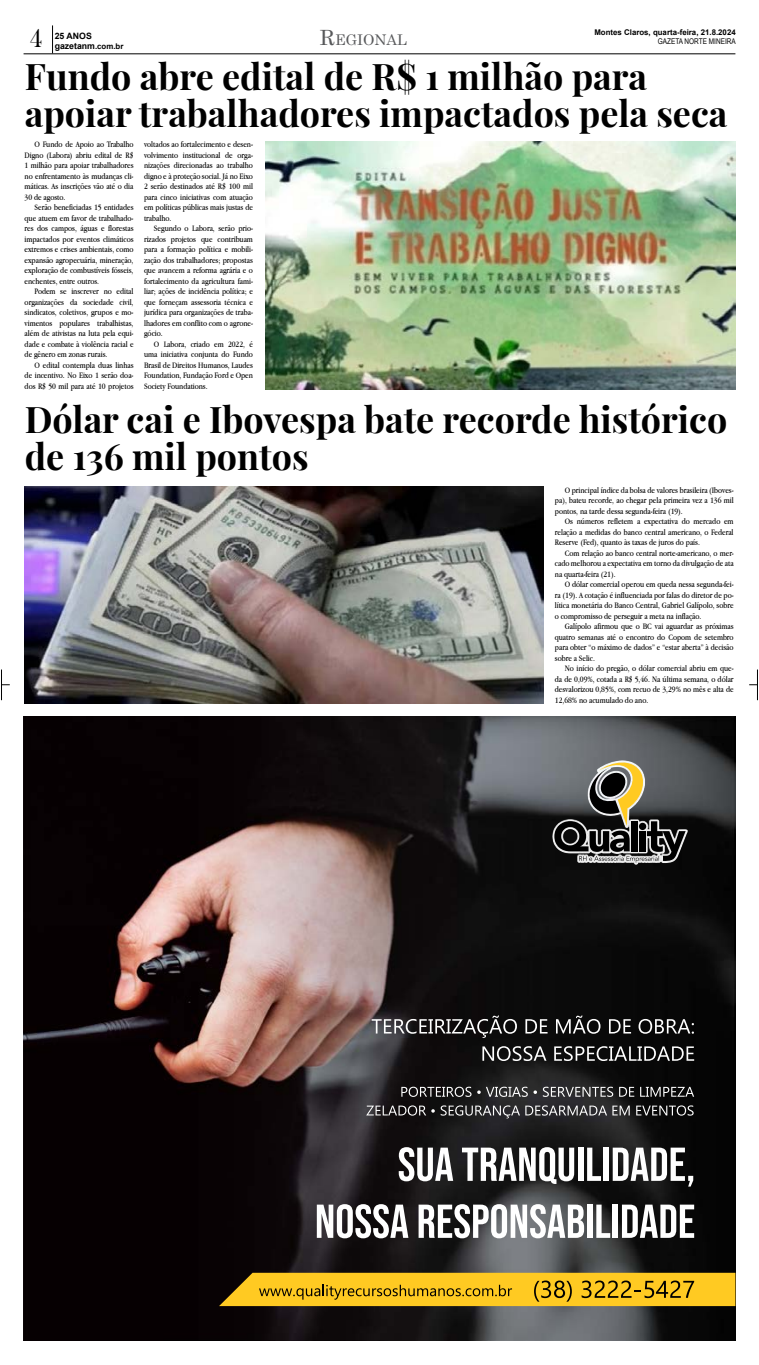
<style>
.page{position:relative;width:759px;height:1365px;background:#fff}
.page>*{position:absolute;margin:0;border:0;box-sizing:border-box;transform-origin:0 0}
.t1{font:35.88px/36.8px "Playfair Display";color:#000}
.t2{font:26.25px "Bask Old Face";color:#000}
.t3{font:14.7px "Century";color:#58595b}
.t4{font:8.75px/10.5px "Apple Garamond";letter-spacing:-.005em;color:#000}
.t5{font:700 8.75px "Arial";color:#000}
.t6{font:700 7.88px "Arial";color:#000}
.t7{font:7.88px "Arial Narrow";color:#000}
.s1{font-size:21px}
</style>
<div class="page">
<hr style="left:1px;top:669px;width:1px;height:31px;background:#000">
<hr style="left:757px;top:669px;width:1px;height:31px;background:#000">
<hr style="left:24px;top:53px;width:711px;height:1px;background:#000">
<svg style="left:52px;top:25px;width:1px;height:28px"></svg>
<img style="left:265px;top:141px;width:470px;height:248px">
<img style="left:24px;top:486px;width:519px;height:217px">
<img style="left:24px;top:716px;width:711px;height:623px">
<svg style="left:554px;top:757px;width:132px;height:105px;background:#5d5c55"></svg>
<svg style="left:399px;top:1146px;width:54px;height:35px"></svg>
<svg style="left:462px;top:1146px;width:112px;height:37px"></svg>
<div style="left:578px;top:1147px;width:5px;height:33px;background:#fff"></div>
<svg style="left:587px;top:1147px;width:14px;height:33px"></svg>
<div style="left:604px;top:1147px;width:5px;height:33px;background:#fff"></div>
<svg style="left:613px;top:1147px;width:80px;height:39px"></svg>
<svg style="left:317px;top:1203px;width:91px;height:35px"></svg>
<svg style="left:419px;top:1203px;width:165px;height:35px"></svg>
<div style="left:587px;top:1204px;width:5px;height:33px;background:#fff"></div>
<svg style="left:596px;top:1204px;width:14px;height:33px"></svg>
<div style="left:613px;top:1204px;width:5px;height:33px;background:#fff"></div>
<svg style="left:622px;top:1204px;width:72px;height:33px"></svg>
<svg style="left:372px;top:1015px;width:145px;height:22px;background:#494748"></svg>
<svg style="left:525px;top:1019px;width:23px;height:14px"></svg>
<svg style="left:556px;top:1015px;width:44px;height:18px"></svg>
<svg style="left:609px;top:1019px;width:22px;height:14px"></svg>
<svg style="left:639px;top:1018px;width:55px;height:15px"></svg>
<svg style="left:482px;top:1046px;width:64px;height:14px"></svg>
<svg style="left:554px;top:1046px;width:140px;height:14px;background:#515151"></svg>
<svg style="left:401px;top:1086px;width:127px;height:10px"></svg>
<svg style="left:543px;top:1086px;width:70px;height:10px"></svg>
<svg style="left:619px;top:1086px;width:15px;height:10px"></svg>
<svg style="left:640px;top:1086px;width:54px;height:10px"></svg>
<svg style="left:366px;top:1105px;width:69px;height:10px"></svg>
<svg style="left:441px;top:1105px;width:189px;height:13px;background:#575658"></svg>
<svg style="left:636px;top:1105px;width:58px;height:10px"></svg>
<svg style="left:219px;top:1272px;width:516px;height:33px;background:#d9ac1d"></svg>
<h2 class="t2" style="left:29px;top:24px;width:14px">4</h2>
<p class="t6" style="left:594px;top:26px;width:143px">Montes Claros, quarta-feira, 21.8.2024</p>
<h1 class="t1" style="left:25px;top:55px;width:704px">Fundo abre edital de R 1$ milhão para apoiar trabalhadores impactados pela seca</h1>
<h3 class="t3" style="left:320px;top:27px;width:89px"><span class="s1">R</span>EGIONAL</h3>
<p class="t5" style="left:55px;top:30px;width:39px">25 ANOS</p>
<p class="t7" style="left:658px;top:36px;width:79px">GAZETA NORTE MINEIRA</p>
<p class="t5" style="left:55px;top:40px;width:42px">gazetanm</p>
<p class="t6" style="left:95px;top:41px;width:30px">.com.br</p>
<p class="t4" style="left:25px;top:139px;width:110px;text-align:justify;text-indent:10px">O Fundo de Apoio ao Trabalho Digno (Labora) abriu edital de $R 1 milhão para apoiar trabalhadores</p>
<p class="t4" style="left:25px;top:181px;width:110px">máticas. As inscrições vão até o dia</p>
<p class="t4" style="left:25px;top:170px;width:110px">no enfrentamento às mudanças cli-</p>
<p class="t4" style="left:35px;top:191px;width:100px;text-indent:-10px">30 de agosto.<br>Serão beneficiadas 15 entidades</p>
<p class="t4" style="left:25px;top:223px;width:110px">res dos campos, águas e florestas</p>
<p class="t4" style="left:25px;top:212px;width:110px">que atuem em favor de trabalhado-</p>
<p class="t4" style="left:25px;top:233px;width:110px">impactados por eventos climáticos</p>
<p class="t4" style="left:25px;top:244px;width:110px">extremos e crises ambientais, como</p>
<p class="t4" style="left:25px;top:254px;width:110px">expansão agropecuária, mineração,</p>
<p class="t4" style="left:25px;top:265px;width:110px">exploração de combustíveis fósseis,</p>
<p class="t4" style="left:25px;top:275px;width:76px">enchentes, entre outros.</p>
<p class="t4" style="left:117px;top:286px;width:18px">edital</p>
<p class="t4" style="left:35px;top:286px;width:23px">Podem</p>
<p class="t4" style="left:71px;top:286px;width:29px">inscrever</p>
<p class="t4" style="left:104px;top:286px;width:10px">no</p>
<p class="t4" style="left:60px;top:286px;width:8px">se</p>
<p class="t4" style="left:70px;top:296px;width:9px">da</p>
<p class="t4" style="left:83px;top:296px;width:32px">sociedade</p>
<p class="t4" style="left:120px;top:296px;width:15px">civil,</p>
<p class="t4" style="left:25px;top:296px;width:41px">organizações</p>
<p class="t4" style="left:25px;top:307px;width:110px">sindicatos, coletivos, grupos e mo-</p>
<p class="t4" style="left:25px;top:338px;width:110px">dade e combate à violência racial e</p>
<p class="t4" style="left:59px;top:317px;width:32px">populares</p>
<p class="t4" style="left:97px;top:317px;width:38px">trabalhistas,</p>
<p class="t4" style="left:25px;top:317px;width:29px">vimentos</p>
<p class="t4" style="left:25px;top:328px;width:110px">além de ativistas na luta pela equi-</p>
<p class="t4" style="left:35px;top:349px;width:100px;text-indent:-10px">de gênero em zonas rurais.<br>O edital contempla duas linhas</p>
<p class="t4" style="left:25px;top:380px;width:110px">dos $R 50 mil para até 10 projetos</p>
<p class="t4" style="left:25px;top:370px;width:110px">de incentivo. No Eixo 1 serão doa-</p>
<p class="t4" style="left:144px;top:139px;width:110px">voltados ao fortalecimento e desen-</p>
<p class="t4" style="left:144px;top:170px;width:110px;text-align:justify">digno àe proteção social Já. no Eixo 2 serão destinados até $R 100 mil para cinco iniciativas com atuação em políticas públicas mais justas de trabalho.</p>
<p class="t4" style="left:218px;top:233px;width:37px">contribuam</p>
<p class="t4" style="left:144px;top:149px;width:36px">volvimento</p>
<p class="t4" style="left:183px;top:149px;width:39px">institucional</p>
<p class="t4" style="left:225px;top:149px;width:9px">de</p>
<p class="t4" style="left:238px;top:149px;width:17px">orga-</p>
<p class="t4" style="left:144px;top:160px;width:110px">nizações direcionadas ao trabalho</p>
<p class="t4" style="left:154px;top:223px;width:101px">Segundo o Labora, serão prio-</p>
<p class="t4" style="left:144px;top:254px;width:110px">zação dos trabalhadores; propostas</p>
<p class="t4" style="left:144px;top:233px;width:23px">rizados</p>
<p class="t4" style="left:171px;top:233px;width:27px">projetos</p>
<p class="t4" style="left:201px;top:233px;width:13px">que</p>
<p class="t4" style="left:144px;top:244px;width:110px">para a formação política e mobili-</p>
<p class="t4" style="left:144px;top:265px;width:110px">que avancem a reforma agrária oe</p>
<p class="t4" style="left:144px;top:286px;width:110px">liar; ações de incidência política e;</p>
<p class="t4" style="left:144px;top:275px;width:110px">fortalecimento da agricultura fami-</p>
<p class="t4" style="left:144px;top:296px;width:110px">que forneçam assessoria técnica e</p>
<p class="t4" style="left:144px;top:328px;width:20px">gócio.</p>
<p class="t4" style="left:144px;top:307px;width:110px">jurídica para organizações de traba-</p>
<p class="t4" style="left:249px;top:338px;width:5px">é</p>
<p class="t4" style="left:144px;top:317px;width:110px">lhadores em conflito com o agrone-</p>
<p class="t4" style="left:164px;top:338px;width:24px">Labora,</p>
<p class="t4" style="left:191px;top:338px;width:21px">criado</p>
<p class="t4" style="left:144px;top:338px;width:110px;text-indent:10px">O<br>uma iniciativa conjunta do Fundo<br>Brasil de Direitos Humanos, Laudes<br>Foundation, Fundação Ford e Open<br>Society Foundations.</p>
<p class="t4" style="left:228px;top:338px;width:19px">2022,</p>
<p class="t4" style="left:214px;top:338px;width:11px">em</p>
<h1 class="t1" style="left:25px;top:398px;width:704px">Dólar cai e Ibovespa bate recorde histórico de 136 mil pontos</h1>
<p class="t4" style="left:565px;top:484px;width:170px">O principal índice da bolsa de valores brasileira (Iboves-</p>
<p class="t4" style="left:555px;top:505px;width:129px">pontos, na tarde dessa segunda-feira )19 .(</p>
<p class="t4" style="left:565px;top:516px;width:170px">Os números refletem a expectativa do mercado em</p>
<p class="t4" style="left:555px;top:526px;width:180px">relação a medidas do banco central americano o, Federal</p>
<p class="t4" style="left:555px;top:537px;width:147px">Reserve (Fed ,) quanto às taxas de juros do país.</p>
<p class="t4" style="left:555px;top:558px;width:180px">cado melhorou a expectativa em torno da divulgação de ata</p>
<p class="t4" style="left:555px;top:495px;width:180px">pa ,) bateu recorde, ao chegar pela primeira vez a 136 mil</p>
<p class="t4" style="left:565px;top:547px;width:170px">Com relação ao banco central norte-americano o, mer-</p>
<p class="t4" style="left:555px;top:568px;width:62px">na quarta-feira )21 .(</p>
<p class="t4" style="left:555px;top:600px;width:180px">lítica monetária do Banco Central, Gabriel Galípolo, sobre</p>
<p class="t4" style="left:565px;top:579px;width:170px">O dólar comercial operou em queda nessa segunda-fei-</p>
<p class="t4" style="left:555px;top:610px;width:148px">o compromisso de perseguir a meta na inflação.</p>
<p class="t4" style="left:565px;top:621px;width:170px">Galípolo afirmou que o BC vai aguardar as próximas</p>
<p class="t4" style="left:555px;top:631px;width:180px">quatro semanas até o encontro do Copom de setembro</p>
<p class="t4" style="left:555px;top:642px;width:180px">para obter o“ máximo de dados e” “estar aberta à” decisão</p>
<p class="t4" style="left:555px;top:652px;width:42px">sobre a Selic.</p>
<p class="t4" style="left:555px;top:673px;width:180px">da de 0,09%, cotada $Ra 5,46. Na última semana o, dólar</p>
<p class="t4" style="left:555px;top:589px;width:180px">ra (19 A.) cotação é influenciada por falas do diretor de po-</p>
<p class="t4" style="left:565px;top:663px;width:170px">No início do pregão o, dólar comercial abriu em que-</p>
<p class="t4" style="left:555px;top:684px;width:180px">desvalorizou 0,85%, com recuo de 3,29% no mês e alta de<br>12,68% no acumulado do ano.</p>
</div>
